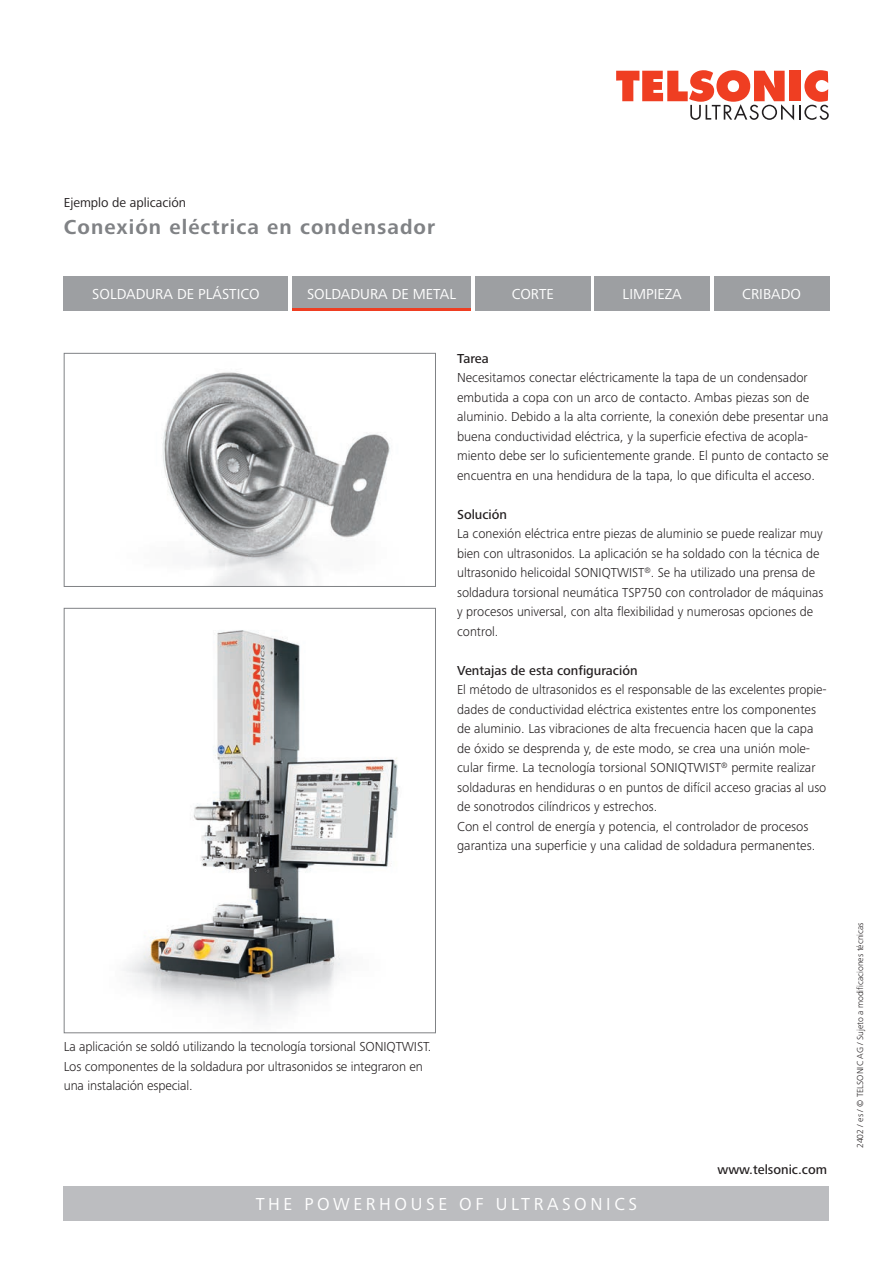
<style>
.page{position:relative;width:893px;height:1263px;background:#fff}
.page>*{position:absolute;margin:0;border:0;box-sizing:border-box;transform-origin:0 0}
.Haupttitel_grau{font:700 21px "Frutiger Next LTW1 G";letter-spacing:.05em;color:#808285}
.t1{font:18px "Frutiger Next LTW1 G";letter-spacing:.2em;color:#fff}
.Portfoliotitel{font:15px "Frutiger Next LTW1 G";color:#fff}
.Lauftext_9_13pt{font:300 13.5px/19.5px "Frutiger Next LTW1 G";color:#231f20}
.Lauftext_9_13pt__medium{font:500 13.5px "Frutiger Next LTW1 G";color:#231f20}
.Subtitel_schwarz{font:13.5px "Frutiger Next LTW1 G";color:#231f20}
.Version_6_7pt{font:300 9px "Frutiger Next LTW1 G";color:#231f20}
</style>
<div class="page">
<div style="left:64px;top:276px;width:224px;height:34px;background:#9d9fa2"></div>
<div style="left:292px;top:276px;width:179px;height:34px;background:#9d9fa2"></div>
<div style="left:475px;top:276px;width:115px;height:34px;background:#9d9fa2"></div>
<div style="left:595px;top:276px;width:115px;height:34px;background:#9d9fa2"></div>
<div style="left:714px;top:276px;width:115px;height:34px;background:#9d9fa2"></div>
<hr style="left:292px;top:308px;width:179px;height:2px;background:#ef3e22">
<svg style="left:616px;top:70px;width:213px;height:50px"></svg>
<div style="left:64px;top:1186px;width:765px;height:34px;background:#bcbdc0"></div>
<svg style="left:63px;top:607px;width:373px;height:426px"></svg>
<img style="left:162px;top:372px;width:228px;height:213px">
<div style="left:64px;top:353px;width:372px;height:234px;border:1px solid #808285"></div>
<p class="Subtitel_schwarz" style="left:64px;top:195px;width:124px">Ejemplo de aplicación</p>
<p class="Haupttitel_grau" style="left:64px;top:215px;width:373px">Conexión eléctrica en condensador</p>
<p class="Portfoliotitel" style="left:92px;top:285px;width:169px">SOLDADURA DE PLÁSTICO</p>
<p class="Portfoliotitel" style="left:307px;top:285px;width:151px">SOLDADURA DE METAL</p>
<p class="Portfoliotitel" style="left:512px;top:285px;width:43px">CORTE</p>
<p class="Portfoliotitel" style="left:623px;top:285px;width:61px">LIMPIEZA</p>
<p class="Portfoliotitel" style="left:742px;top:285px;width:60px">CRIBADO</p>
<p class="Lauftext_9_13pt__medium" style="left:457px;top:350px;width:33px">Tarea</p>
<p class="Lauftext_9_13pt" style="left:457px;top:368px;width:373px">Necesitamos conectar eléctricamente la tapa de un condensador embutida a copa con un arco de contacto. Ambas piezas son de aluminio. Debido a la alta corriente, la conexión debe presentar una buena conductividad eléctrica, y la superficie efectiva de acopla&shy;miento debe ser lo suficientemente grande. El punto de contacto se encuentra en una hendidura de la tapa, lo que dificulta el acceso.</p>
<p class="Lauftext_9_13pt__medium" style="left:457px;top:506px;width:51px">Solución</p>
<p class="Lauftext_9_13pt" style="left:457px;top:524px;width:368px">La conexión eléctrica entre piezas de aluminio se puede realizar muy bien con ultrasonidos. La aplicación se ha soldado con la técnica de ultrasonido helicoidal SONIQTWIST<sup>®</sup>. Se ha utilizado una prensa de soldadura torsional neumática TSP750 con controlador de máquinas y procesos universal, con alta flexibilidad y numerosas opciones de control.</p>
<p class="Lauftext_9_13pt__medium" style="left:457px;top:662px;width:182px">Ventajas de esta configuración</p>
<p class="Lauftext_9_13pt" style="left:457px;top:680px;width:371px">El método de ultrasonidos es el responsable de las excelentes propie&shy;dades de conductividad eléctrica existentes entre los componentes de aluminio. Las vibraciones de alta frecuencia hacen que la capa de óxido se desprenda y, de este modo, se crea una unión mole&shy;cular firme. La tecnología torsional SONIQTWIST<sup>®</sup> permite realizar soldaduras en hendiduras o en puntos de difícil acceso gracias al uso de sonotrodos cilíndricos y estrechos.<br>Con el control de energía y potencia, el controlador de procesos garantiza una superficie y una calidad de soldadura permanentes.</p>
<p class="Lauftext_9_13pt" style="left:64px;top:1037px;width:369px">La aplicación se soldó utilizando la tecnología torsional SONIQTWIST.<br>Los componentes de la soldadura por ultrasonidos se integraron en una instalación especial.</p>
<p class="Lauftext_9_13pt__medium" style="left:717px;top:1161px;width:111px">www.telsonic.com</p>
<h2 class="t1" style="left:256px;top:1194px;width:383px">THE POWERHOUSE OF ULTRASONICS</h2>
<p class="Version_6_7pt" style="left:855px;top:1148px;width:227px;rotate:-90deg">2402 / es / © TELSONIC AG / Sujeto a modificaciones técnicas</p>
</div>
